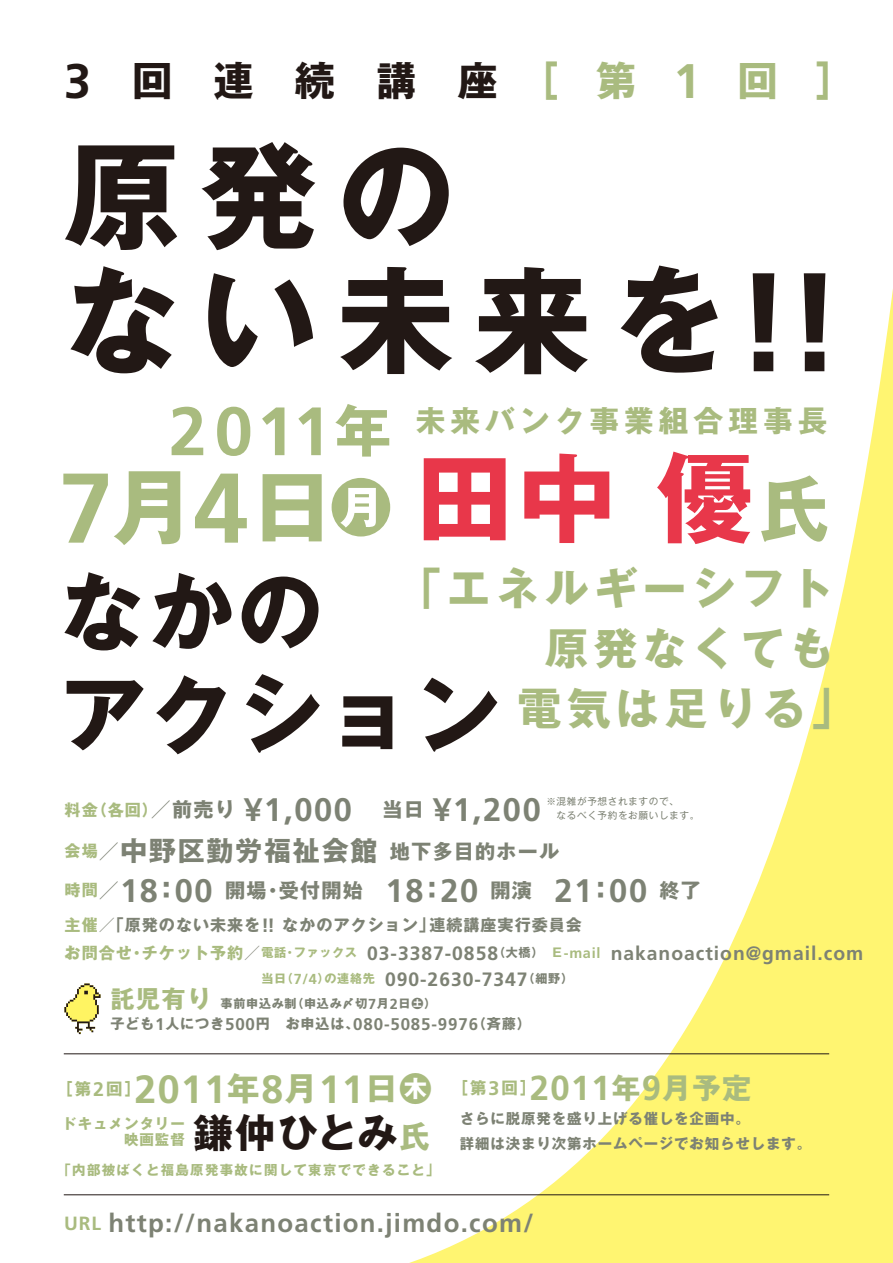
<style>
.page{position:relative;width:893px;height:1263px;background:#fff}
.page>*{position:absolute;margin:0;border:0;box-sizing:border-box;transform-origin:0 0}
.t1{font:700 117px/124.5px "Gothic MB101 Pro";letter-spacing:.17em;color:#221815}
.t2{font:700 98.85px "Frutiger";color:#a9bb7f}
.t3{font:700 97.65px "Gothic MB101 Pro";color:#e8374a}
.t4{font:700 85.35px/102px "Gothic MB101 Pro";letter-spacing:.04em;color:#221815}
.t5{font:700 68.25px "Frutiger";color:#a9bb7f}
.t6{font:700 43.8px "Gothic MB101 Pro";letter-spacing:.12em;color:#a9bb7f}
.t7{font:700 40.35px "Gothic MB101 Pro";letter-spacing:1.015em;color:#221815}
.t8{font:700 40.2px "Gothic MB101 Pro";letter-spacing:.025em;color:#221815}
.t9{font:700 39.3px "Frutiger";letter-spacing:.035em;color:#a9bb7f}
.t10{font:700 34.65px "Frutiger";color:#a9bb7f}
.t11{font:700 32.55px "Frutiger";letter-spacing:.05em;color:#7d8274}
.t12{font:700 29.7px "Gothic MB101 Pro";letter-spacing:.17em;color:#a9bb7f}
.t13{font:700 25.8px "Frutiger";letter-spacing:.05em;color:#7d8274}
.t14{font:700 20.1px/39.3px "Gothic MB101 Pro";letter-spacing:.06em;color:#7d8274}
.t15{font:700 19.35px/26px "Frutiger";letter-spacing:.05em;color:#7d8274}
.t16{font:700 16.35px "Gothic MB101 Pro";color:#a9bb7f}
.t17{font:700 16.05px "Gothic MB101 Pro";letter-spacing:.06em;color:#7d8274}
.t18{font:700 14.4px/24.8px "Gothic MB101 Pro";letter-spacing:.06em;color:#7d8274}
.t19{font:700 14.4px/16.5px "Gothic MB101 Pro";letter-spacing:.07em;color:#a9bb7f;text-align:right}
.t20{font:700 14.1px "Gothic MB101 Pro";letter-spacing:.06em;color:#7d8274}
.t21{font:700 13.35px "Gothic MB101 Pro";letter-spacing:.1em;color:#a9bb7f}
.t22{font:700 12px "Gothic MB101 Pro";letter-spacing:.06em;color:#7d8274}
.t23{font:9.6px/14.1px "Gothic MB101 Pro";letter-spacing:.06em;color:#7d8274}
.s1{font-family:"Frutiger";font-size:48.45px}
.s2{color:#a9bb7f}
.s3{font-family:"Frutiger";font-size:48.45px;color:#a9bb7f}
.s4{font-family:"Frutiger";font-size:140.25px}
.s5{font-family:"Gothic MB101 Pro";font-size:56.85px}
.s6{font-family:"Gothic MB101 Pro";font-size:82.5px}
.s7{font-family:"Gothic MB101 Pro";font-size:61.8px}
.s8{font-size:69.9px;color:#a9bb7f}
.s9{font-family:"Gothic MB101 Pro";font-size:20.1px}
.s10{font-size:16.05px;color:#a9bb7f}
.s11{font-size:27.15px}
.s12{font-family:"Frutiger";font-size:32.55px}
.s13{font-family:"Frutiger";font-size:19.35px}
.s14{font-family:"Gothic MB101 Pro";font-size:16.05px;color:#a9bb7f}
.s15{font-family:"Gothic MB101 Pro";font-size:16.05px}
.s16{font-family:"Gothic MB101 Pro";font-size:12px;color:#a9bb7f}
.s17{font-family:"Gothic MB101 Pro";font-size:12px}
.s18{font-size:14.55px;color:#a9bb7f}
.s19{font-size:24.15px;color:#a9bb7f}
.s20{font-family:"Frutiger";font-size:14.55px}
.s21{font-weight:800}
.s22{font-family:"Frutiger";font-size:16.95px}
.s23{font-family:"Frutiger";font-size:19.65px}
.s24{font-family:"Gothic MB101 Pro";font-size:32.85px}
.s25{font-size:30.15px;color:#a9bb7f}
.s26{font-family:"Gothic MB101 Pro";font-size:28.95px}
.s27{font-size:19.2px;color:#a9bb7f}
</style>
<div class="page">
<svg style="left:367px;top:289px;width:526px;height:974px"></svg>
<svg style="left:64px;top:983px;width:37px;height:51px"></svg>
<hr style="left:64px;top:1053px;width:765px;height:1px;background:#221815">
<hr style="left:64px;top:1194px;width:765px;height:1px;background:#221815">
<h3 class="t7" style="left:64px;top:47px;width:793px"><span class="s1">3</span>回連続講座<span class="s2">［第</span><span class="s3">1</span><span class="s2">回］</span></h3>
<h1 class="t1" style="left:64px;top:120px;width:779px">原発の<br>ない未来を<span class="s4">!!</span></h1>
<h3 class="t5" style="left:169px;top:391px;width:225px">2011<span class="s5">年</span></h3>
<h2 class="t2" style="left:58px;top:450px;width:335px">7<span class="s6">月</span>4<span class="s6">日</span><span class="s7">月</span></h2>
<h3 class="t12" style="left:416px;top:396px;width:413px">未来バンク事業組合理事長</h3>
<h3 class="t3" style="left:416px;top:417px;width:415px">田中優<span class="s8">氏</span></h3>
<h3 class="t6" style="left:398px;top:552px;width:437px">「エネルギーシフト</h3>
<h3 class="t6" style="left:545px;top:612px;width:290px">原発なくても</h3>
<h3 class="t6" style="left:518px;top:672px;width:339px">電気は足りる」</h3>
<h3 class="t4" style="left:60px;top:551px;width:442px">なかの<br>アクション</h3>
<h3 class="t11" style="left:65px;top:791px;width:478px"><sup>料金（各回）</sup><span class="s9">／前売り</span> ¥1,000 <span class="s9">当日</span> ¥1,200</h3>
<p class="t23" style="left:557px;top:793px;width:144px;text-indent:-10px">※混雑が予想されますので、<br>なるべく予約をお願いします。</p>
<p class="t14" style="left:65px;top:829px;width:638px"><span class="s10">会場</span>／<span class="s11">中野区勤労福祉会館</span> 地下多目的ホール<br><span class="s10">時間</span>／<span class="s12">18</span><span class="s11">：</span><span class="s12">00</span> 開場・受付開始 <span class="s12">18</span><span class="s11">：</span><span class="s12">20</span> 開演 <span class="s12">21</span><span class="s11">：</span><span class="s12">00</span> 終了</p>
<p class="t17" style="left:65px;top:911px;width:519px"><span class="s2">主催</span>／「原発のない未来を<span class="s13">!!</span> なかのアクション」連続講座実行委員会</p>
<p class="t15" style="left:261px;top:940px;width:603px;text-indent:-197px"><span class="s14">お問合せ・チケット予約</span><span class="s15">／</span><span class="s16">電話・ファックス</span> 03-3387-0858<span class="s17">（大橋）</span> <span class="s16">Ｅ</span><span class="s18">-mail</span> nakanoaction@gmail.com<span class="s16">当日（</span><span class="s18">7/4</span><span class="s16">）の連絡先</span> 090-2630-7347<span class="s17">（細野）</span></p>
<p class="t22" style="left:110px;top:993px;width:327px"><span class="s19">託児有り</span> 事前申込み制（申込み〆切<span class="s20">7</span>月<span class="s20">2</span>日<span class="s21">土</span>）</p>
<p class="t20" style="left:110px;top:1012px;width:422px">子ども<span class="s22">1</span>人につき<span class="s22">500</span>円 お申込は、<span class="s22">080-5085-9976</span>（斉藤）</p>
<p class="t16" style="left:56px;top:1075px;width:86px">［第<span class="s23">2</span>回］</p>
<h3 class="t9" style="left:135px;top:1066px;width:299px">2011<span class="s24">年</span>8<span class="s24">月</span>11<span class="s24">日木</span></h3>
<p class="t19" style="left:62px;top:1113px;width:124px">ドキュメンタリー映画監督</p>
<h3 class="t8" style="left:193px;top:1099px;width:238px">鎌仲ひとみ<span class="s25">氏</span></h3>
<p class="t21" style="left:58px;top:1158px;width:384px">「内部被ばくと福島原発事故に関して東京でできること」</p>
<h3 class="t10" style="left:452px;top:1068px;width:301px"><sup>［第</sup><sup>3</sup><sup>回］</sup>2011<span class="s26">年</span>9<span class="s26">月予定</span></h3>
<p class="t18" style="left:460px;top:1105px;width:353px">さらに脱原発を盛り上げる催しを企画中。<br>詳細は決まり次第ホームページでお知らせします。</p>
<h3 class="t13" style="left:64px;top:1208px;width:471px"><span class="s27">URL</span> http://nakanoaction.jimdo.com/</h3>
</div>
